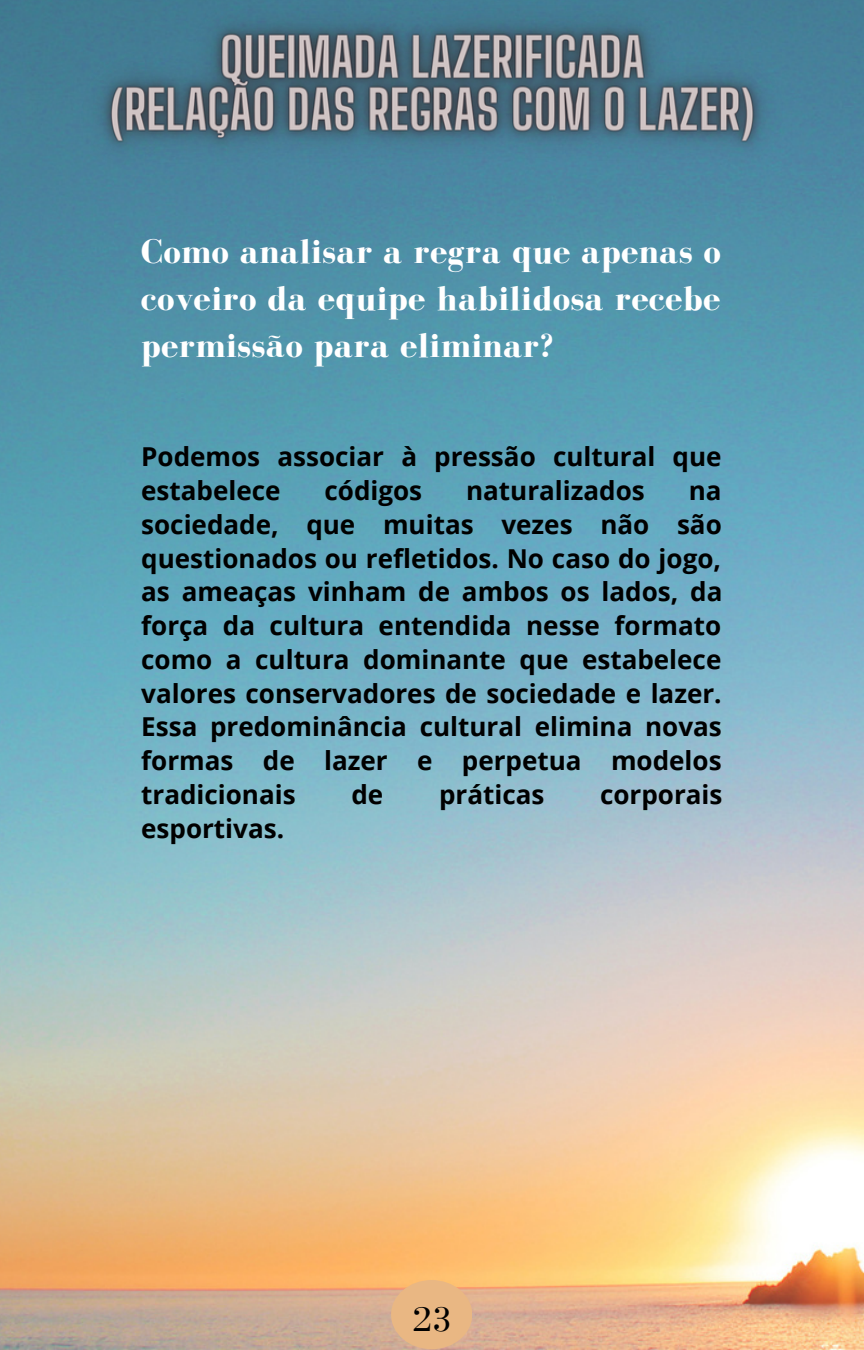
<style>
.page{position:relative;width:864px;height:1350px;background:#fff}
.page>*{position:absolute;margin:0;border:0;box-sizing:border-box;transform-origin:0 0}
.t1{font:36px "Bodoni FLF";color:#000}
.t2{font:700 35.1px/47.2px "Bodoni FLF";letter-spacing:.02em;color:#fff;text-align:justify}
.t3{font:700 26.1px/33.8px "Open Sans";color:#000}
</style>
<div class="page">
<img style="left:0;top:0;width:864px;height:1349px">
<img style="left:49px;top:0;width:767px;height:203px">
<svg style="left:391px;top:1280px;width:81px;height:69px;fill:#e9b783"></svg>
<p class="t2" style="left:141px;top:228px;width:581px">Como analisar a regra que apenas o coveiro da equipe habilidosa recebe permissão para eliminar?</p>
<p class="t3" style="left:141px;top:439px;width:582px">Podemos associar à pressão cultural que estabelece</p>
<p class="t3" style="left:324px;top:473px;width:99px">códigos</p>
<p class="t3" style="left:466px;top:473px;width:180px">naturalizados</p>
<p class="t3" style="left:141px;top:473px;width:583px;text-align:justify;text-indent:548px">na sociedade, que muitas vezes não são questionados ou refletidos. No caso do jogo, as ameaças vinham de ambos os lados, da força da cultura entendida nesse formato como a cultura dominante que estabelece valores conservadores de sociedade e lazer.<br>Essa predominância cultural elimina novas formas de lazer e perpetua modelos tradicionais</p>
<p class="t3" style="left:351px;top:777px;width:33px">de</p>
<p class="t3" style="left:439px;top:777px;width:107px">práticas</p>
<p class="t3" style="left:600px;top:777px;width:124px">corporais</p>
<p class="t3" style="left:141px;top:811px;width:144px">esportivas.</p>
<p class="t1" style="left:413px;top:1299px;width:40px">23</p>
</div>
